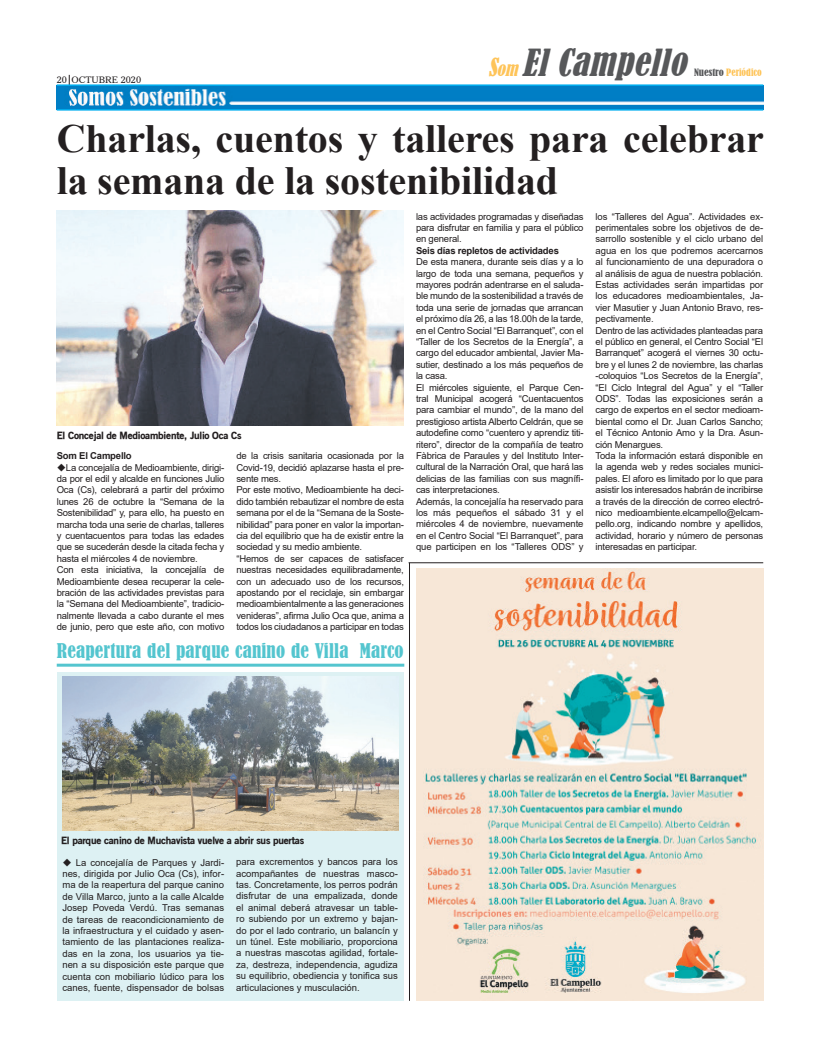
<style>
.page{position:relative;width:820px;height:1049px;background:#fff}
.page>*{position:absolute;margin:0;border:0;box-sizing:border-box;transform-origin:0 0}
.t1{font:700 40px/42px "Times New Roman";letter-spacing:-.005em;color:#231f20}
.t2{font:italic condensed 35.1px "Bernard";color:#57585a}
.t3{font:condensed 19px "Bernard";letter-spacing:.01em;color:#54c5cf}
.t4{font:900 10px "Old Sans";letter-spacing:-.02em;color:#231f20}
.t5{font:9.5px/11.4px "Arial";letter-spacing:-.02em;color:#231f20}
.t6{font:700 9.5px "Arial";letter-spacing:-.02em;color:#231f20}
.t7{font:condensed 9.5px "Bernard";color:#fec459}
.t8{font:9px "Imperial BT";color:#231f20}
.s1{font-size:23.2px;color:#fec459}
.s2{font-size:17.4px;color:#fec459}
.s3{color:#57585a}
</style>
<div class="page">
<img style="left:57px;top:86px;width:705px;height:23px">
<hr style="left:57px;top:109px;width:706px;height:2px;background:#00aeef">
<hr style="left:57px;top:84px;width:705px;height:2px;background:#00aeef">
<img style="left:416px;top:569px;width:347px;height:432px">
<hr style="left:408px;top:562px;width:355px;height:1px;background:#231f20">
<hr style="left:409px;top:563px;width:1px;height:438px;background:#231f20">
<img style="left:57px;top:210px;width:346px;height:216px">
<div style="left:57px;top:672px;width:346px;height:329px;background:#ddf1f3"></div>
<hr style="left:57px;top:664px;width:347px;height:3px;background:#54c5cf">
<img style="left:62px;top:677px;width:336px;height:154px">
<p class="t8" style="left:57px;top:74px;width:86px">20 OCTUBRE 2020</p>
<h2 class="t2" style="left:487px;top:43px;width:209px"><span class="s1">S</span><span class="s2">om</span> ElCampello</h2>
<p class="t7" style="left:693px;top:67px;width:69px"><span class="s3">Nuestro</span> Periódico</p>
<h1 class="t1" style="left:57px;top:116px;width:708px">Charlas, cuentos y talleres para celebrar la semana de la sostenibilidad</h1>
<p class="t4" style="left:57px;top:429px;width:186px">El Concejal de Medioambiente, Julio Oca Cs</p>
<p class="t6" style="left:57px;top:449px;width:76px">Som El Campello</p>
<p class="t5" style="left:57px;top:461px;width:169px">◆La concejalía de Medioambiente, dirigi&shy;da por el edil y alcalde en funciones Julio Oca (Cs), celebrará a partir del próximo lunes 26 de octubre la “Semana de la Sostenibilidad” y, para ello, ha puesto en marcha toda una serie de charlas, talleres y cuentacuentos para todas las edades que se sucederán desde la citada fecha y hasta el miércoles 4 de noviembre.<br>Con esta iniciativa, la concejalía de Medioambiente desea recuperar la cele&shy;bración de las actividades previstas para la “Semana del Medioambiente”, tradicio&shy;nalmente llevada a cabo durante el mes de junio, pero que este año, con motivo</p>
<p class="t5" style="left:236px;top:450px;width:169px">de la crisis sanitaria ocasionada por la Covid-19, decidió aplazarse hasta el pre&shy;sente mes.<br>Por este motivo, Medioambiente ha deci&shy;dido también rebautizar el nombre de esta semana por el de la “Semana de la Soste&shy;nibilidad” para poner en valor la importan&shy;cia del equilibrio que ha de existir entre la sociedad y su medio ambiente.<br>“Hemos de ser capaces de satisfacer nuestras necesidades equilibradamente, con un adecuado uso de los recursos, apostando por el reciclaje, sin embargar medioambientalmente a las generaciones venideras”, afirma Julio Oca que, anima a todos los ciudadanos a participar en todas</p>
<h3 class="t3" style="left:57px;top:640px;width:348px">Reapertura del parque canino de Villa Marco</h3>
<p class="t5" style="left:416px;top:210px;width:169px;text-align:justify">las actividades programadas y diseñadas para disfrutar en familia y para el público en general.</p>
<p class="t6" style="left:416px;top:244px;width:144px">Seis días repletos de actividades</p>
<p class="t5" style="left:416px;top:256px;width:169px">De esta manera, durante seis días y a lo largo de toda una semana, pequeños y mayores podrán adentrarse en el saluda&shy;ble mundo de la sostenibilidad a través de toda una serie de jornadas que arrancan el próximo día 26, a las 18.00h de la tarde, en el Centro Social “El Barranquet”, con el “Taller de los Secretos de la Energía”, a cargo del educador ambiental, Javier Ma&shy;sutier, destinado a los más pequeños de la casa.<br>El miércoles siguiente, el Parque Cen&shy;tral Municipal acogerá “Cuentacuentos para cambiar el mundo”, de la mano del prestigioso artista Alberto Celdrán, que se autodefine como “cuentero y aprendiz titi&shy;ritero”, director de la compañía de teatro Fàbrica de Paraules y del Instituto Inter&shy;cultural de la Narración Oral, que hará las delicias de las familias con sus magnífi&shy;cas interpretaciones.<br>Además, la concejalía ha reservado para los más pequeños el sábado 31 y el miércoles 4 de noviembre, nuevamente en el Centro Social “El Barranquet”, para que participen en los “Talleres ODS” y</p>
<p class="t5" style="left:595px;top:210px;width:169px">los “Talleres del Agua”. Actividades ex&shy;perimentales sobre los objetivos de de&shy;sarrollo sostenible y el ciclo urbano del agua en los que podremos acercarnos al funcionamiento de una depuradora o al análisis de agua de nuestra población.<br>Estas actividades serán impartidas por los educadores medioambientales, Ja&shy;vier Masutier y Juan Antonio Bravo, res&shy;pectivamente.<br>Dentro de las actividades planteadas para el público en general, el Centro Social “El Barranquet” acogerá el viernes 30 octu&shy;bre y el lunes 2 de noviembre, las charlas -coloquios “Los Secretos de la Energía”, “El Ciclo Integral del Agua” y el “Taller ODS”. Todas las exposiciones serán a cargo de expertos en el sector medioam&shy;biental como el Dr. Juan Carlos Sancho; el Técnico Antonio Amo y la Dra. Asun&shy;ción Menargues.<br>Toda la información estará disponible en la agenda web y redes sociales munici&shy;pales. El aforo es limitado por lo que para asistir los interesados habrán de incribirse a través de la dirección de correo electró&shy;nico medioambiente.elcampello@elcam&shy;pello.org, indicando nombre y apellidos, actividad, horario y número de personas interesadas en participar.</p>
<p class="t4" style="left:61px;top:834px;width:244px">El parque canino de Muchavista vuelve a abrir sus puertas</p>
<p class="t5" style="left:62px;top:856px;width:163px;text-align:justify">◆ La concejalía de Parques y Jardi&shy;nes, dirigida por Julio Oca (Cs), infor&shy;ma de la reapertura del parque canino de Villa Marco, junto a la calle Alcalde Josep Poveda Verdú. Tras semanas de tareas de reacondicionamiento de la infraestructura y el cuidado y asen&shy;tamiento de las plantaciones realiza&shy;das en la zona, los usuarios ya tie&shy;nen a su disposición este parque que cuenta con mobiliario lúdico para los canes, fuente, dispensador de bolsas</p>
<p class="t5" style="left:236px;top:856px;width:163px;text-align:justify">para excrementos y bancos para los acompañantes de nuestras masco&shy;tas. Concretamente, los perros podrán disfrutar de una empalizada, donde el animal deberá atravesar un table&shy;ro subiendo por un extremo y bajan&shy;do por el lado contrario, un balancín y un túnel. Este mobiliario, proporciona a nuestras mascotas agilidad, fortale&shy;za, destreza, independencia, agudiza su equilibrio, obediencia y tonifica sus articulaciones y musculación.</p>
</div>
